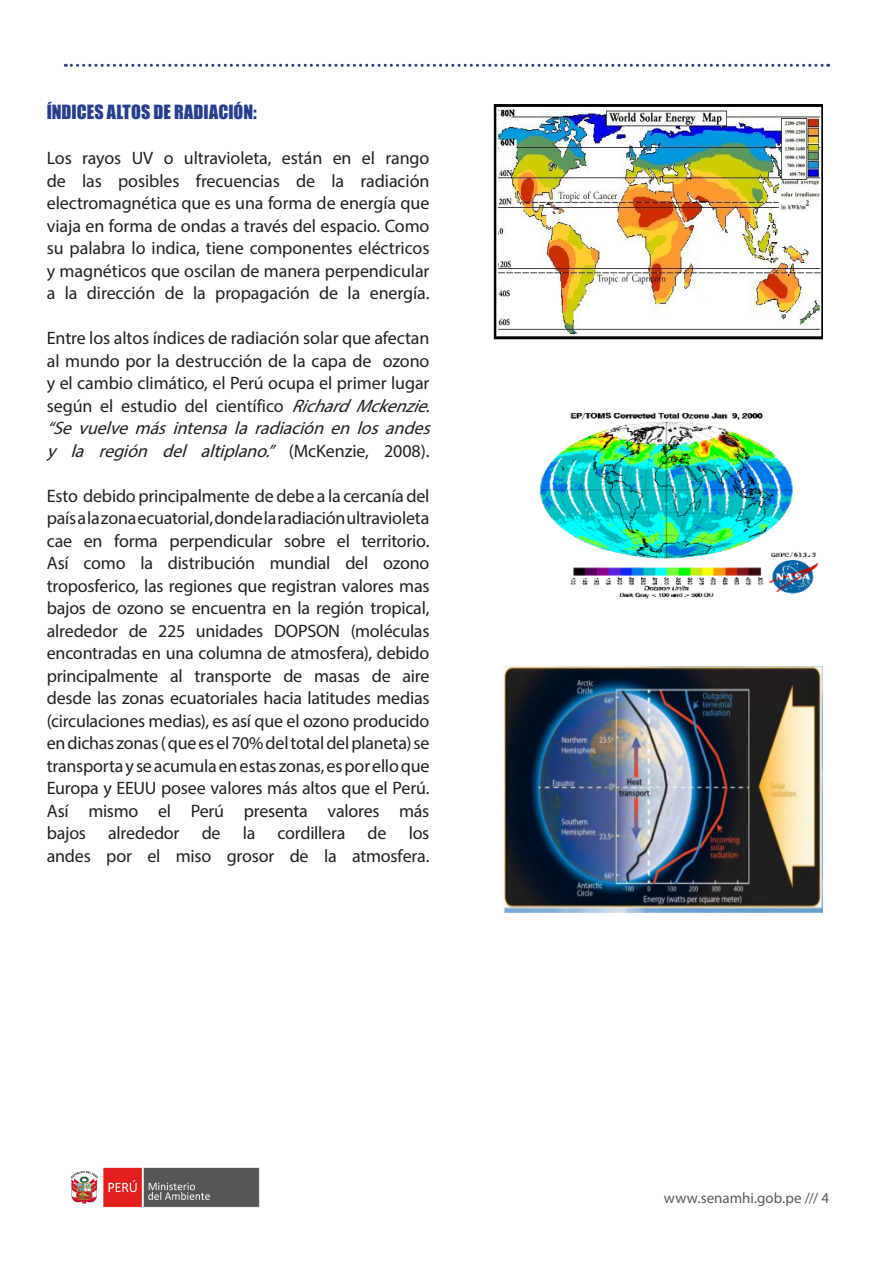
<style>
.page{position:relative;width:893px;height:1263px;background:#fff}
.page>*{position:absolute;margin:0;border:0;box-sizing:border-box;transform-origin:0 0}
.t1{font:18px/22.5px "Myriad Pro";letter-spacing:-.01em;color:#231f20;text-align:justify}
.t2{font:italic 18px/22.5px "Myriad Pro";color:#231f20}
.t3{font:18px "Impact";color:#253f8e}
.t4{font:15px "Myriad Pro";color:#57585a}
.s1{font-style:italic}
.s2{font-style:normal}
</style>
<div class="page">
<svg style="left:65px;top:64px;width:764px;height:3px"></svg>
<img style="left:70px;top:1167px;width:190px;height:41px">
<img style="left:493px;top:104px;width:330px;height:236px">
<img style="left:539px;top:412px;width:280px;height:187px">
<img style="left:503px;top:665px;width:320px;height:248px">
<p class="t3" style="left:47px;top:98px;width:211px">ÍNDICES ALTOS DE RADIACIÓN:</p>
<p class="t1" style="left:47px;top:146px;width:384px">Los rayos UV o ultravioleta, están en el rango de las posibles frecuencias de la radiación electromagnética que es una forma de energía que viaja en forma de ondas a través del espacio. Como su palabra lo indica, tiene componentes eléctricos y magnéticos que oscilan de manera perpendicular a la dirección de la propagación de la energía.</p>
<p class="t1" style="left:47px;top:326px;width:390px;text-align:left">Entre los altos índices de radiación solar que afectan al mundo por la destrucción de la capa de ozono y el cambio climático, el Perú ocupa el primer lugar según el estudio del científico <span class="s1">RichardMckenzie</span>.</p>
<p class="t2" style="left:47px;top:416px;width:390px">“Se vuelve más intensa la radiación en los andes y la región del altiplano.” <span class="s2">( M c K e n z i e , 2 0 0 8 ) .</span></p>
<p class="t1" style="left:47px;top:484px;width:384px">Esto debido principalmente de debe a la cercanía del</p>
<p class="t1" style="left:47px;top:506px;width:384px">país a la zona ecuatorial, donde la radiación ultravioleta</p>
<p class="t1" style="left:47px;top:529px;width:384px">cae en forma perpendicular sobre el territorio.</p>
<p class="t1" style="left:47px;top:551px;width:384px">Así como la distribución mundial del ozono</p>
<p class="t1" style="left:47px;top:574px;width:384px">troposferico, las regiones que registran valores mas</p>
<p class="t1" style="left:47px;top:596px;width:384px">bajos de ozono se encuentra en la región tropical,</p>
<p class="t1" style="left:47px;top:619px;width:384px">alrededor de 225 unidades DOPSON (moléculas</p>
<p class="t1" style="left:47px;top:641px;width:384px">encontradas en una columna de atmosfera), debido</p>
<p class="t1" style="left:47px;top:664px;width:384px">principalmente al transporte de masas de aire</p>
<p class="t1" style="left:47px;top:686px;width:384px">desde las zonas ecuatoriales hacia latitudes medias</p>
<p class="t1" style="left:47px;top:709px;width:384px">(circulaciones medias), es así que el ozono producido</p>
<p class="t1" style="left:47px;top:731px;width:384px">en dichas zonas ( que es el 70% del total del planeta) se</p>
<p class="t1" style="left:47px;top:754px;width:384px">transporta y se acumula en estas zonas, es por ello que</p>
<p class="t1" style="left:47px;top:776px;width:384px">Europa y EEUU posee valores más altos que el Perú.</p>
<p class="t1" style="left:47px;top:799px;width:384px">Así mismo el Perú presenta valores más</p>
<p class="t1" style="left:47px;top:821px;width:384px">bajos alrededor de la cordillera de los</p>
<p class="t1" style="left:47px;top:844px;width:384px">andes por el miso grosor de la atmosfera.</p>
<p class="t4" style="left:664px;top:1189px;width:167px">www.senamhi.gob.pe /// 4</p>
</div>
